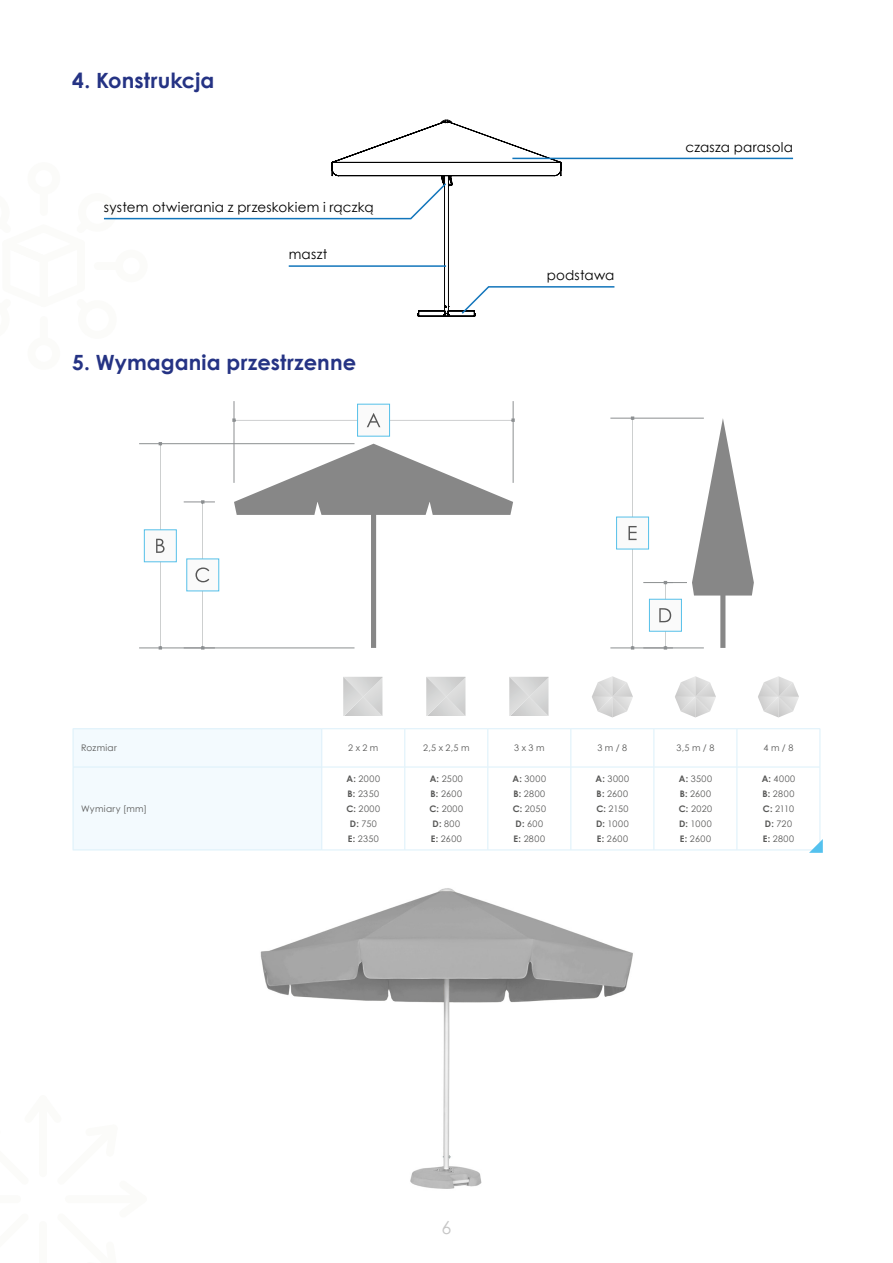
<style>
.page{position:relative;width:893px;height:1263px;background:#fff}
.page>*{position:absolute;margin:0;border:0;box-sizing:border-box;transform-origin:0 0}
.t1{font:700 21px "Century Gothic";letter-spacing:.005em;color:#253384}
.t2{font:18px "Century Gothic";color:#c6c6c6}
.t3{font:13.5px "Century Gothic";letter-spacing:.02em;color:#000}
.t4{font:9px/15px "Century Gothic";letter-spacing:.045em;color:#575756;text-align:center}
.s1{font-weight:700}
</style>
<div class="page">
<div style="left:74px;top:729px;width:247px;height:120px;background:#f3fafe"></div>
<svg style="left:322px;top:729px;width:498px;height:120px"></svg>
<hr style="left:73px;top:728px;width:249px;height:1px;background:#dbf0fa">
<hr style="left:73px;top:729px;width:1px;height:38px;background:#dbf0fa">
<hr style="left:322px;top:728px;width:83px;height:1px;background:#dbf0fa">
<hr style="left:321px;top:729px;width:1px;height:38px;background:#dbf0fa">
<hr style="left:405px;top:728px;width:83px;height:1px;background:#dbf0fa">
<hr style="left:404px;top:729px;width:1px;height:38px;background:#dbf0fa">
<hr style="left:488px;top:728px;width:83px;height:1px;background:#dbf0fa">
<hr style="left:487px;top:729px;width:1px;height:38px;background:#dbf0fa">
<hr style="left:571px;top:728px;width:83px;height:1px;background:#dbf0fa">
<hr style="left:570px;top:729px;width:1px;height:38px;background:#dbf0fa">
<hr style="left:654px;top:728px;width:83px;height:1px;background:#dbf0fa">
<hr style="left:653px;top:729px;width:1px;height:38px;background:#dbf0fa">
<hr style="left:737px;top:728px;width:83px;height:1px;background:#dbf0fa">
<hr style="left:736px;top:729px;width:1px;height:38px;background:#dbf0fa">
<hr style="left:820px;top:729px;width:1px;height:38px;background:#dbf0fa">
<hr style="left:73px;top:767px;width:249px;height:1px;background:#dbf0fa">
<hr style="left:73px;top:767px;width:1px;height:82px;background:#dbf0fa">
<hr style="left:322px;top:767px;width:83px;height:1px;background:#dbf0fa">
<hr style="left:321px;top:767px;width:1px;height:82px;background:#dbf0fa">
<hr style="left:405px;top:767px;width:83px;height:1px;background:#dbf0fa">
<hr style="left:404px;top:767px;width:1px;height:82px;background:#dbf0fa">
<hr style="left:488px;top:767px;width:83px;height:1px;background:#dbf0fa">
<hr style="left:487px;top:767px;width:1px;height:82px;background:#dbf0fa">
<hr style="left:571px;top:767px;width:83px;height:1px;background:#dbf0fa">
<hr style="left:570px;top:767px;width:1px;height:82px;background:#dbf0fa">
<hr style="left:654px;top:767px;width:83px;height:1px;background:#dbf0fa">
<hr style="left:653px;top:767px;width:1px;height:82px;background:#dbf0fa">
<hr style="left:737px;top:767px;width:83px;height:1px;background:#dbf0fa">
<hr style="left:736px;top:767px;width:1px;height:82px;background:#dbf0fa">
<hr style="left:820px;top:767px;width:1px;height:82px;background:#dbf0fa">
<hr style="left:73px;top:849px;width:249px;height:1px;background:#dbf0fa">
<hr style="left:322px;top:849px;width:83px;height:1px;background:#dbf0fa">
<hr style="left:405px;top:849px;width:83px;height:1px;background:#dbf0fa">
<hr style="left:488px;top:849px;width:83px;height:1px;background:#dbf0fa">
<hr style="left:571px;top:849px;width:83px;height:1px;background:#dbf0fa">
<hr style="left:654px;top:849px;width:83px;height:1px;background:#dbf0fa">
<hr style="left:737px;top:849px;width:83px;height:1px;background:#dbf0fa">
<svg style="left:343px;top:677px;width:39px;height:39px;background:#d6d7d7"></svg>
<svg style="left:426px;top:677px;width:39px;height:39px;background:#d6d7d7"></svg>
<svg style="left:509px;top:677px;width:39px;height:39px;background:#d6d7d7"></svg>
<svg style="left:592px;top:676px;width:41px;height:41px"></svg>
<svg style="left:675px;top:676px;width:41px;height:41px"></svg>
<svg style="left:758px;top:676px;width:41px;height:41px"></svg>
<svg style="left:809px;top:839px;width:14px;height:14px"></svg>
<hr style="left:512px;top:158px;width:281px;height:1px;background:#1275bb">
<svg style="left:234px;top:444px;width:279px;height:204px"></svg>
<hr style="left:513px;top:401px;width:1px;height:82px;background:#8c8f91">
<hr style="left:234px;top:401px;width:1px;height:82px;background:#8c8f91">
<hr style="left:234px;top:420px;width:279px;height:1px;background:#8c8f91">
<svg style="left:232px;top:418px;width:4px;height:4px"></svg>
<hr style="left:139px;top:648px;width:215px;height:1px;background:#8c8f91">
<hr style="left:139px;top:443px;width:215px;height:1px;background:#8c8f91">
<hr style="left:160px;top:444px;width:1px;height:204px;background:#8c8f91">
<div style="left:357px;top:404px;width:33px;height:33px;background:#fafafa;border:1px solid #55c0e9"></div>
<svg style="left:367px;top:413px;width:13px;height:14px"></svg>
<div style="left:144px;top:529px;width:33px;height:33px;background:#fafafa;border:1px solid #55c0e9"></div>
<svg style="left:156px;top:539px;width:9px;height:14px"></svg>
<hr style="left:184px;top:502px;width:31px;height:1px;background:#8c8f91">
<hr style="left:203px;top:502px;width:1px;height:146px;background:#8c8f91">
<div style="left:186px;top:558px;width:33px;height:33px;background:#fafafa;border:1px solid #55c0e9"></div>
<svg style="left:195px;top:567px;width:14px;height:15px"></svg>
<hr style="left:610px;top:648px;width:94px;height:1px;background:#8c8f91">
<hr style="left:610px;top:418px;width:94px;height:1px;background:#8c8f91">
<hr style="left:632px;top:418px;width:1px;height:230px;background:#8c8f91">
<div style="left:616px;top:517px;width:33px;height:32px;background:#fafafa;border:1px solid #55c0e9"></div>
<svg style="left:628px;top:526px;width:9px;height:14px"></svg>
<hr style="left:643px;top:582px;width:30px;height:1px;background:#8c8f91">
<div style="left:649px;top:599px;width:33px;height:33px;background:#fafafa;border:1px solid #55c0e9"></div>
<svg style="left:659px;top:418px;width:95px;height:231px"></svg>
<svg style="left:104px;top:120px;width:512px;height:197px"></svg>
<img style="left:260px;top:888px;width:373px;height:301px">
<h1 class="t1" style="left:72px;top:64px;width:144px">4. Konstrukcja</h1>
<h3 class="t3" style="left:104px;top:198px;width:271px">system otwierania z przeskokiem i rączką</h3>
<h3 class="t3" style="left:289px;top:245px;width:40px">maszt</h3>
<h1 class="t1" style="left:72px;top:346px;width:285px">5. Wymagania przestrzenne</h1>
<h3 class="t3" style="left:547px;top:266px;width:69px">podstawa</h3>
<h3 class="t3" style="left:685px;top:137px;width:109px">czasza parasola</h3>
<p class="t4" style="left:81px;top:740px;width:37px">Rozmiar</p>
<p class="t4" style="left:348px;top:740px;width:32px">2 x 2 m</p>
<p class="t4" style="left:423px;top:740px;width:48px">2,5 x 2,5 m</p>
<p class="t4" style="left:514px;top:740px;width:32px">3 x 3 m</p>
<p class="t4" style="left:597px;top:740px;width:31px">3 m / 8</p>
<p class="t4" style="left:676px;top:740px;width:39px">3,5 m / 8</p>
<p class="t4" style="left:763px;top:740px;width:31px">4 m / 8</p>
<p class="t4" style="left:81px;top:801px;width:67px">Wymiary [mm]</p>
<p class="t4" style="left:346px;top:771px;width:35px"><span class="s1">A:</span> 2000<br><span class="s1">B:</span> 2350<br><span class="s1">C:</span> 2000<br><span class="s1">D:</span> 750<br><span class="s1">E:</span> 2350</p>
<p class="t4" style="left:429px;top:771px;width:35px"><span class="s1">A:</span> 2500<br><span class="s1">B:</span> 2600<br><span class="s1">C:</span> 2000<br><span class="s1">D:</span> 800<br><span class="s1">E:</span> 2600</p>
<p class="t4" style="left:513px;top:771px;width:35px"><span class="s1">A:</span> 3000<br><span class="s1">B:</span> 2800<br><span class="s1">C:</span> 2050<br><span class="s1">D:</span> 600<br><span class="s1">E:</span> 2800</p>
<p class="t4" style="left:596px;top:771px;width:35px;text-align:justify"><span class="s1">A:</span> 3000<br><span class="s1">B:</span> 2600<br><span class="s1">C:</span> 2150<br><span class="s1">D:</span> 1000<br><span class="s1">E:</span> 2600</p>
<p class="t4" style="left:679px;top:771px;width:35px;text-align:justify"><span class="s1">A:</span> 3500<br><span class="s1">B:</span> 2600<br><span class="s1">C:</span> 2020<br><span class="s1">D:</span> 1000<br><span class="s1">E:</span> 2600</p>
<p class="t4" style="left:762px;top:771px;width:35px;text-align:left"><span class="s1">A:</span> 4000<br><span class="s1">B:</span> 2800<br><span class="s1">C:</span> 2110<br><span class="s1">D:</span> 720<br><span class="s1">E:</span> 2800</p>
<h2 class="t2" style="left:441px;top:1214px;width:11px">6</h2>
</div>
